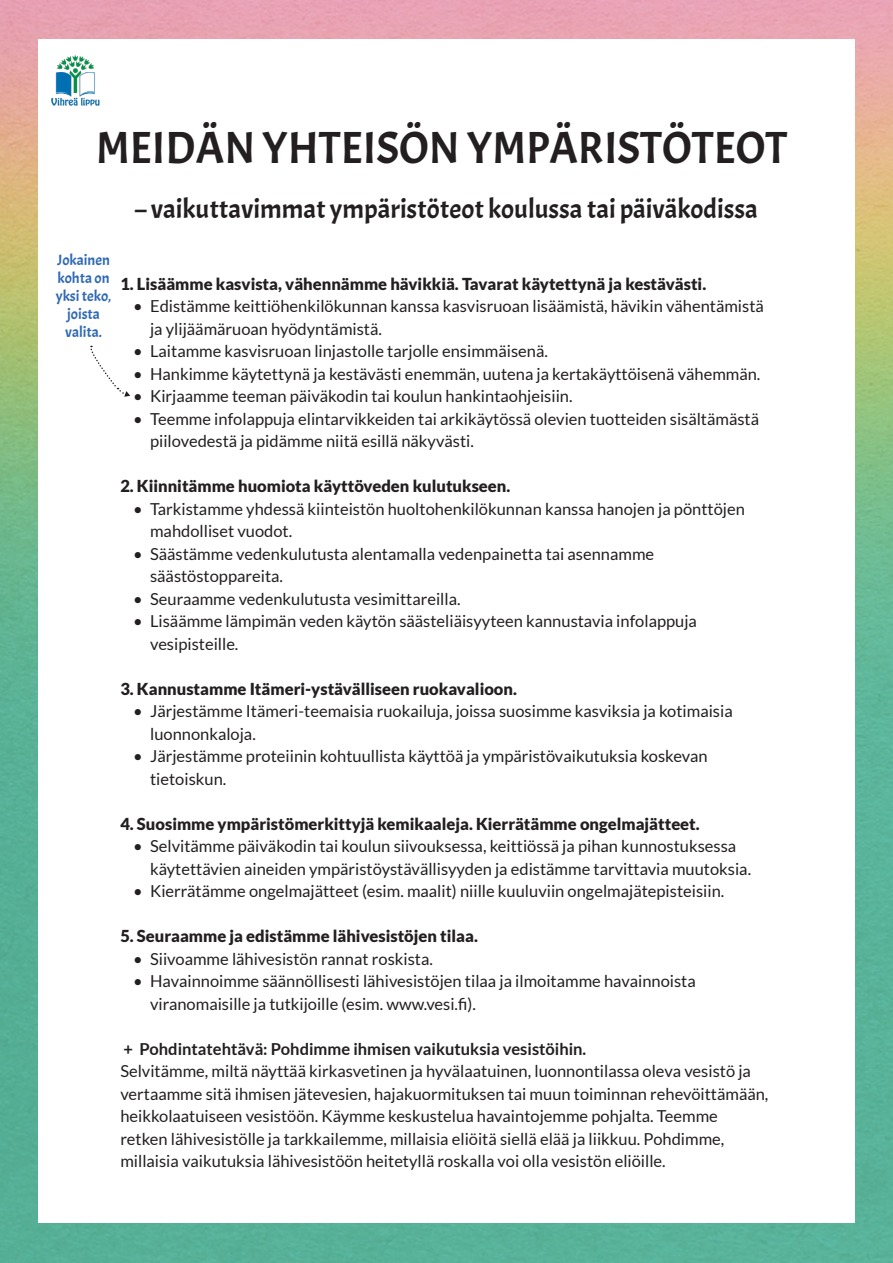
<style>
.page{position:relative;width:893px;height:1263px;background:#fff}
.page>*{position:absolute;margin:0;border:0;box-sizing:border-box;transform-origin:0 0}
.t1{font:45px "Acme";color:#231f20}
.t2{font:27px "Acme";color:#231f20}
.t3{font:16.5px/22.5px "Lato";color:#231f20}
.t4{font:900 16.5px "Lato";color:#231f20}
.t5{font:700 16.5px "Lato";color:#231f20}
.t6{font:15px/18px "Acme";color:#2f69b3;text-align:center}
</style>
<div class="page">
<img style="left:0;top:0;width:893px;height:1263px">
<div style="left:38px;top:40px;width:817px;height:1183px;background:#fff"></div>
<svg style="left:90px;top:346px;width:40px;height:51px"></svg>
<img style="left:51px;top:55px;width:49px;height:51px">
<p class="t1" style="left:96px;top:120px;width:693px">MEIDÄN YHTEISÖN YMPÄRISTÖTEOT</p>
<p class="t2" style="left:135px;top:192px;width:624px">– vaikuttavimmat ympäristöteot koulussa tai päiväkodissa</p>
<p class="t6" style="left:56px;top:251px;width:57px">Jokainen kohta on yksi teko, joista valita.</p>
<p class="t4" style="left:120px;top:274px;width:587px">1. Lisäämme kasvista, vähennämme hävikkiä. Tavarat käytettynä ja kestävästi.</p>
<p class="t3" style="left:150px;top:295px;width:615px;text-indent:-17px">• Edistämme keittiöhenkilökunnan kanssa kasvisruoan lisäämistä, hävikin vähentämistä ja ylijäämäruoan hyödyntämistä.</p>
<p class="t3" style="left:133px;top:340px;width:416px">• Laitamme kasvisruoan linjastolle tarjolle ensimmäisenä.</p>
<p class="t3" style="left:133px;top:362px;width:629px">• Hankimme käytettynä ja kestävästi enemmän, uutena ja kertakäyttöisenä vähemmän.</p>
<p class="t3" style="left:133px;top:385px;width:441px">• Kirjaamme teeman päiväkodin tai koulun hankintaohjeisiin.</p>
<p class="t3" style="left:150px;top:407px;width:610px;text-indent:-17px">• Teemme infolappuja elintarvikkeiden tai arkikäytössä olevien tuotteiden sisältämästä piilovedestä ja pidämme niitä esillä näkyvästi.</p>
<p class="t4" style="left:120px;top:476px;width:392px">2. Kiinnitämme huomiota käyttöveden kulutukseen.</p>
<p class="t3" style="left:150px;top:497px;width:596px;text-indent:-17px">• Tarkistamme yhdessä kiinteistön huoltohenkilökunnan kanssa hanojen ja pönttöjen mahdolliset vuodot.</p>
<p class="t3" style="left:150px;top:542px;width:506px;text-indent:-17px">• Säästämme vedenkulutusta alentamalla vedenpainetta tai asennamme säästöstoppareita.</p>
<p class="t3" style="left:133px;top:587px;width:329px">• Seuraamme vedenkulutusta vesimittareilla.</p>
<p class="t3" style="left:150px;top:610px;width:548px;text-indent:-17px">• Lisäämme lämpimän veden käytön säästeliäisyyteen kannustavia infolappuja vesipisteille.</p>
<p class="t4" style="left:120px;top:679px;width:398px">3. Kannustamme Itämeri-ystävälliseen ruokavalioon.</p>
<p class="t3" style="left:150px;top:700px;width:584px;text-indent:-17px">• Järjestämme Itämeri-teemaisia ruokailuja, joissa suosimme kasviksia ja kotimaisia luonnonkaloja.</p>
<p class="t3" style="left:150px;top:745px;width:559px;text-indent:-17px">• Järjestämme proteiinin kohtuullista käyttöä ja ympäristövaikutuksia koskevan tietoiskun.</p>
<p class="t4" style="left:120px;top:814px;width:581px">4. Suosimme ympäristömerkittyjä kemikaaleja. Kierrätämme ongelmajätteet.</p>
<p class="t3" style="left:150px;top:835px;width:603px;text-indent:-17px">• Selvitämme päiväkodin tai koulun siivouksessa, keittiössä ja pihan kunnostuksessa käytettävien aineiden ympäristöystävällisyyden ja edistämme tarvittavia muutoksia.</p>
<p class="t3" style="left:133px;top:880px;width:593px">• Kierrätämme ongelmajätteet (esim. maalit) niille kuuluviin ongelmajätepisteisiin.</p>
<p class="t4" style="left:120px;top:926px;width:359px">5. Seuraamme ja edistämme lähivesistöjen tilaa.</p>
<p class="t3" style="left:133px;top:947px;width:301px">• Siivoamme lähivesistön rannat roskista.</p>
<p class="t3" style="left:150px;top:970px;width:547px;text-indent:-17px">• Havainnoimme säännöllisesti lähivesistöjen tilaa ja ilmoitamme havainnoista viranomaisille ja tutkijoille (esim. www.vesi.fi).</p>
<p class="t5" style="left:124px;top:1039px;width:464px">+ Pohdintatehtävä: Pohdimme ihmisen vaikutuksia vesistöihin.</p>
<p class="t3" style="left:120px;top:1060px;width:650px">Selvitämme, miltä näyttää kirkasvetinen ja hyvälaatuinen, luonnontilassa oleva vesistö ja vertaamme sitä ihmisen jätevesien, hajakuormituksen tai muun toiminnan rehevöittämään, heikkolaatuiseen vesistöön. Käymme keskustelua havaintojemme pohjalta. Teemme</p>
<p class="t3" style="left:120px;top:1127px;width:606px">retken lähivesistölle ja tarkkailemme, millaisia eliöitä siellä elää ja liikkuu. Pohdimme, millaisia vaikutuksia lähivesistöön heitetyllä roskalla voi olla vesistön eliöille.</p>
</div>
